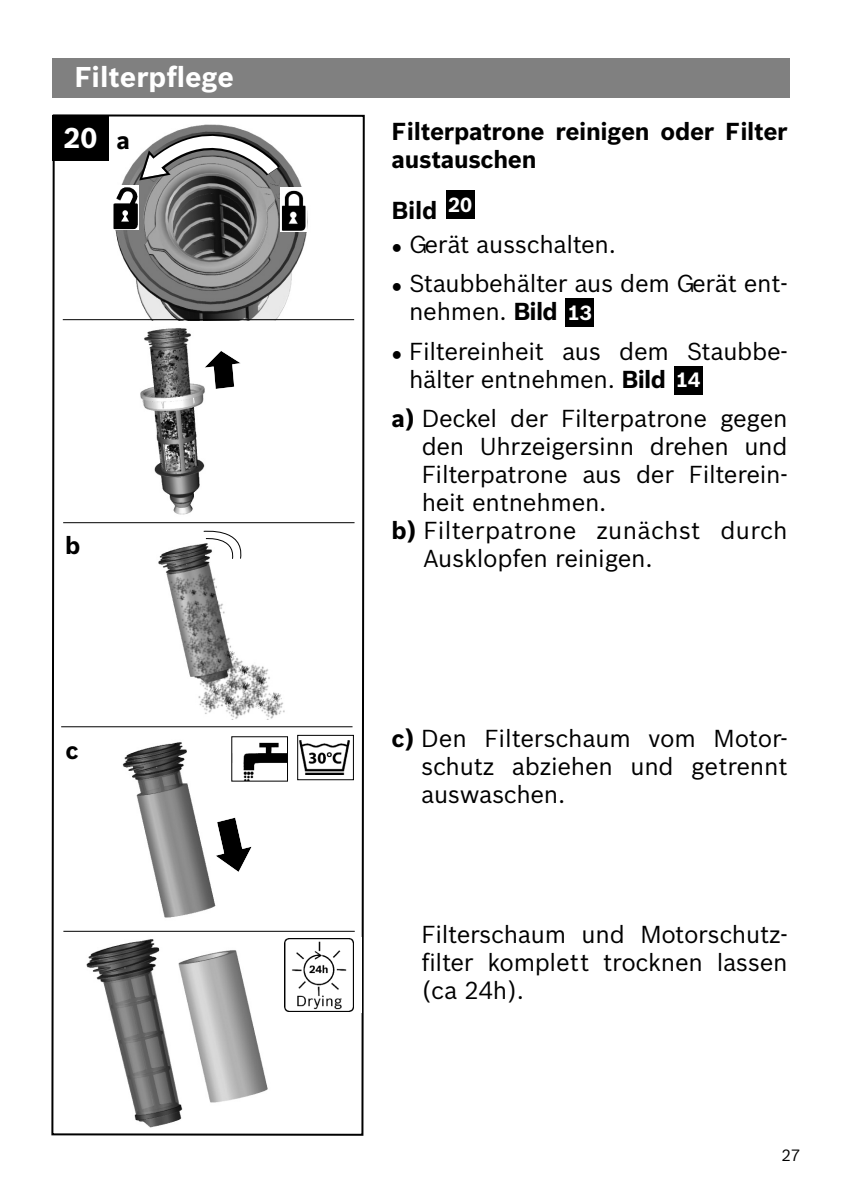
<style>
.page{position:relative;width:841px;height:1193px;background:#fff}
.page>*{position:absolute;margin:0;border:0;box-sizing:border-box;transform-origin:0 0}
.t1{font:700 28px "Bosch Sans";color:#fff}
.t2{font:24px/28px "Bosch Sans";letter-spacing:-.01em;color:#000}
.t3{font:700 24px/28px "Bosch Sans";letter-spacing:-.01em;color:#000}
.t4{font:24px "Bosch Sans";letter-spacing:.01em;color:#000}
.t5{font:700 20px "Bosch Sans";color:#fff}
.t6{font:16px "Bosch Sans";color:#000}
.s1{font-size:24px;color:#000}
.s2{font-family:"Tahoma";font-size:18px}
.s3{font-weight:700}
</style>
<div class="page">
<div style="left:52px;top:58px;width:737px;height:39px;background:#808080"></div>
<svg style="left:51px;top:114px;width:314px;height:1022px"></svg>
<div style="left:446px;top:190px;width:28px;height:29px;background:#000"></div>
<div style="left:565px;top:299px;width:29px;height:28px;background:#000"></div>
<div style="left:673px;top:366px;width:29px;height:28px;background:#000"></div>
<div style="left:52px;top:116px;width:57px;height:45px;background:#000"></div>
<hr style="left:63px;top:319px;width:291px;height:1px;background:#000">
<hr style="left:63px;top:522px;width:291px;height:1px;background:#000">
<hr style="left:61px;top:726px;width:291px;height:1px;background:#000">
<hr style="left:63px;top:930px;width:291px;height:1px;background:#000">
<svg style="left:203px;top:527px;width:42px;height:32px"></svg>
<img style="left:233px;top:738px;width:53px;height:41px">
<div style="left:231px;top:736px;width:57px;height:45px;border:1px solid #000"></div>
<div style="left:298px;top:736px;width:55px;height:43px;background:#fff"></div>
<img style="left:299px;top:740px;width:51px;height:35px">
<div style="left:297px;top:735px;width:57px;height:45px;border:1px solid #000"></div>
<svg style="left:203px;top:350px;width:39px;height:39px"></svg>
<svg style="left:214px;top:817px;width:38px;height:55px"></svg>
<img style="left:112px;top:185px;width:26px;height:44px">
<img style="left:280px;top:187px;width:26px;height:44px">
<svg style="left:131px;top:114px;width:164px;height:79px"></svg>
<svg style="left:279px;top:937px;width:82px;height:76px"></svg>
<img style="left:285px;top:938px;width:68px;height:73px">
<p class="t1" style="left:74px;top:61px;width:161px">Filterpflege</p>
<p class="t1" style="left:64px;top:122px;width:68px">20 <span class="s1">a</span></p>
<p class="t3" style="left:65px;top:532px;width:17px">b</p>
<p class="t3" style="left:65px;top:736px;width:15px">c</p>
<p class="t3" style="left:391px;top:118px;width:397px">Filterpatrone reinigen oder Filter austauschen</p>
<p class="t3" style="left:391px;top:196px;width:47px">Bild</p>
<p class="t2" style="left:391px;top:230px;width:226px"><span class="s2">●</span> Gerät ausschalten.</p>
<p class="t2" style="left:409px;top:270px;width:380px;text-indent:-18px"><span class="s2">●</span> Staubbehälter aus dem Gerät ent&shy;nehmen. <span class="s3">Bild</span></p>
<p class="t2" style="left:409px;top:337px;width:380px;text-indent:-18px"><span class="s2">●</span> Filtereinheit aus dem Staubbe&shy;hälter entnehmen. <span class="s3">Bild</span></p>
<p class="t2" style="left:391px;top:404px;width:397px"><span class="s3">a)</span> Deckel der Filterpatrone gegen</p>
<p class="t2" style="left:421px;top:432px;width:367px">den Uhrzeigersinn drehen und</p>
<p class="t2" style="left:421px;top:460px;width:367px">Filterpatrone aus der Filterein-</p>
<p class="t2" style="left:421px;top:488px;width:186px">heit entnehmen.</p>
<p class="t4" style="left:391px;top:516px;width:397px"><span class="s3">b)</span> Filterpatrone zunächst durch</p>
<p class="t2" style="left:423px;top:544px;width:231px">Ausklopfen reinigen.</p>
<p class="t5" style="left:448px;top:193px;width:26px">20</p>
<p class="t5" style="left:567px;top:301px;width:26px">13</p>
<p class="t5" style="left:675px;top:368px;width:26px">14</p>
<p class="t2" style="left:421px;top:725px;width:368px;text-align:justify;text-indent:-29px"><span class="s3">c)</span> Den Filterschaum vom Motor&shy;schutz abziehen und getrennt auswaschen.</p>
<p class="t2" style="left:421px;top:921px;width:367px;text-align:justify">Filterschaum und Motorschutz&shy;filter komplett trocknen lassen (ca 24h).</p>
<p class="t6" style="left:781px;top:1146px;width:20px">27</p>
</div>
